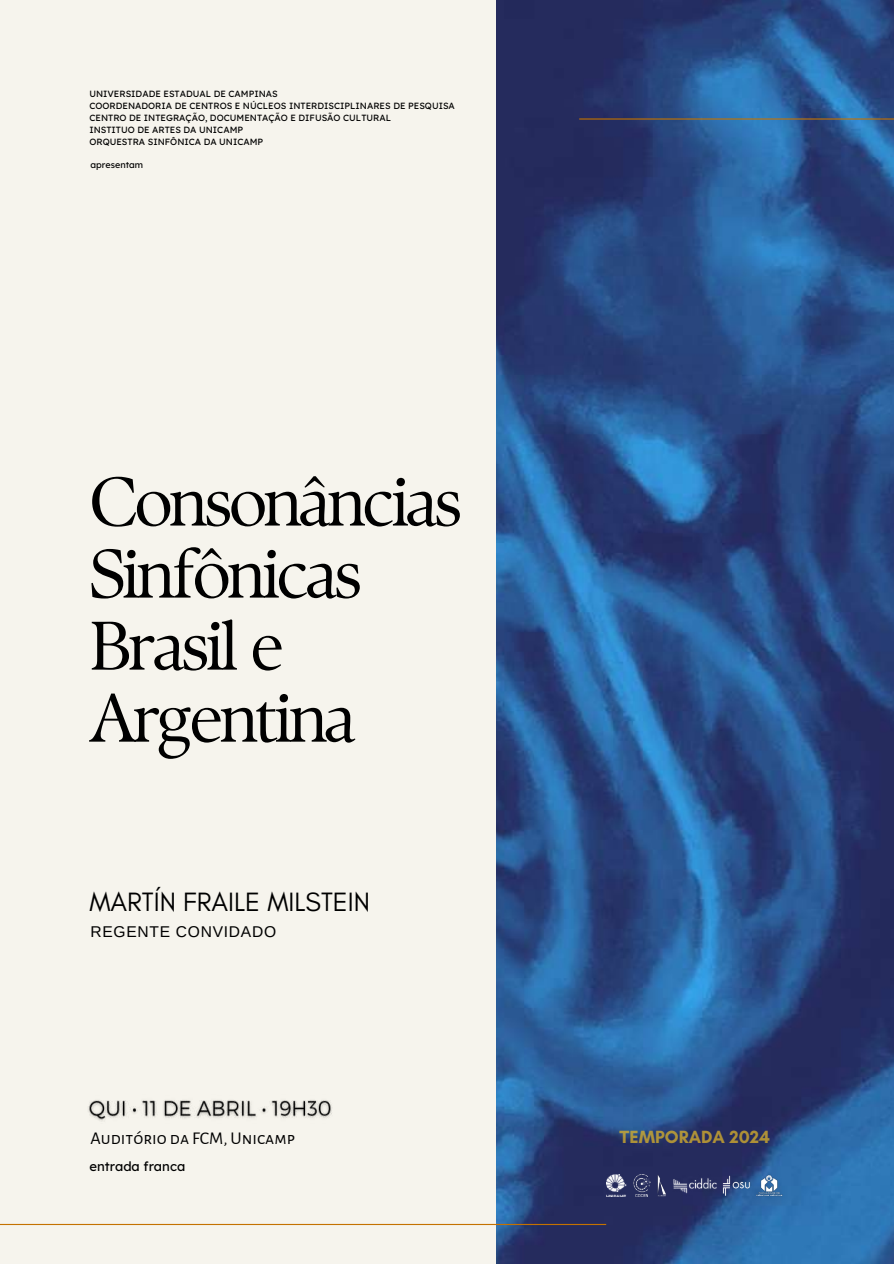
<style>
.page{position:relative;width:894px;height:1264px;background:#fff}
.page>*{position:absolute;margin:0;border:0;box-sizing:border-box;transform-origin:0 0}
.t1{font:68.55px/72px "TY Serif D";letter-spacing:-.05em;color:#000}
.t2{font:27px "Glacial Indifference";color:#000}
.t3{font:700 18px "Glacial Indifference";color:#dcb32a}
.t4{font:17.85px "Alegreya Sans SC";color:#000}
.t5{font:15.6px "Arimo";letter-spacing:.045em;color:#000}
.t6{font:13.05px "Lexend Deca";color:#000}
.t7{font:9px/12px "Lexend Deca";color:#000}
</style>
<div class="page">
<div style="left:0;top:0;width:893px;height:1263px;background:#f6f4ed"></div>
<img style="left:496px;top:0;width:397px;height:1263px">
<img style="left:88px;top:1100px;width:244px;height:21px">
<img style="left:656px;top:1174px;width:11px;height:22px">
<img style="left:606px;top:1174px;width:20px;height:22px">
<img style="left:632px;top:1174px;width:19px;height:22px">
<img style="left:672px;top:1174px;width:44px;height:22px">
<img style="left:722px;top:1174px;width:29px;height:22px">
<img style="left:756px;top:1174px;width:27px;height:22px">
<hr style="left:0;top:1223px;width:606px;height:1px;background:#c47200">
<hr style="left:579px;top:118px;width:314px;height:2px;background:#c47200">
<p class="t7" style="left:89px;top:88px;width:367px">UNIVERSIDADE ESTADUAL DE CAMPINAS<br>COORDENADORIA DE CENTROS E NÚCLEOS INTERDISCIPLINARES DE PESQUISA CENTRO DE INTEGRAÇÃO, DOCUMENTAÇÃO E DIFUSÃO CULTURAL<br>INSTITUO DE ARTES DA UNICAMP<br>ORQUESTRA SINFÔNICA DA UNICAMP</p>
<p class="t7" style="left:90px;top:158px;width:54px">apresentam</p>
<h1 class="t1" style="left:89px;top:465px;width:374px">Consonâncias<br>Sinfônicas<br>Brasil e<br>Argentina</h1>
<h2 class="t2" style="left:89px;top:885px;width:282px">MARTÍN FRAILE MILSTEIN</h2>
<h3 class="t5" style="left:90px;top:922px;width:187px">REGENTE CONVIDADO</h3>
<h3 class="t4" style="left:90px;top:1129px;width:206px">Auditório da FCM, Unicamp</h3>
<h3 class="t3" style="left:619px;top:1125px;width:152px">TEMPORADA 2024</h3>
<h3 class="t6" style="left:89px;top:1157px;width:97px">entrada franca</h3>
</div>
